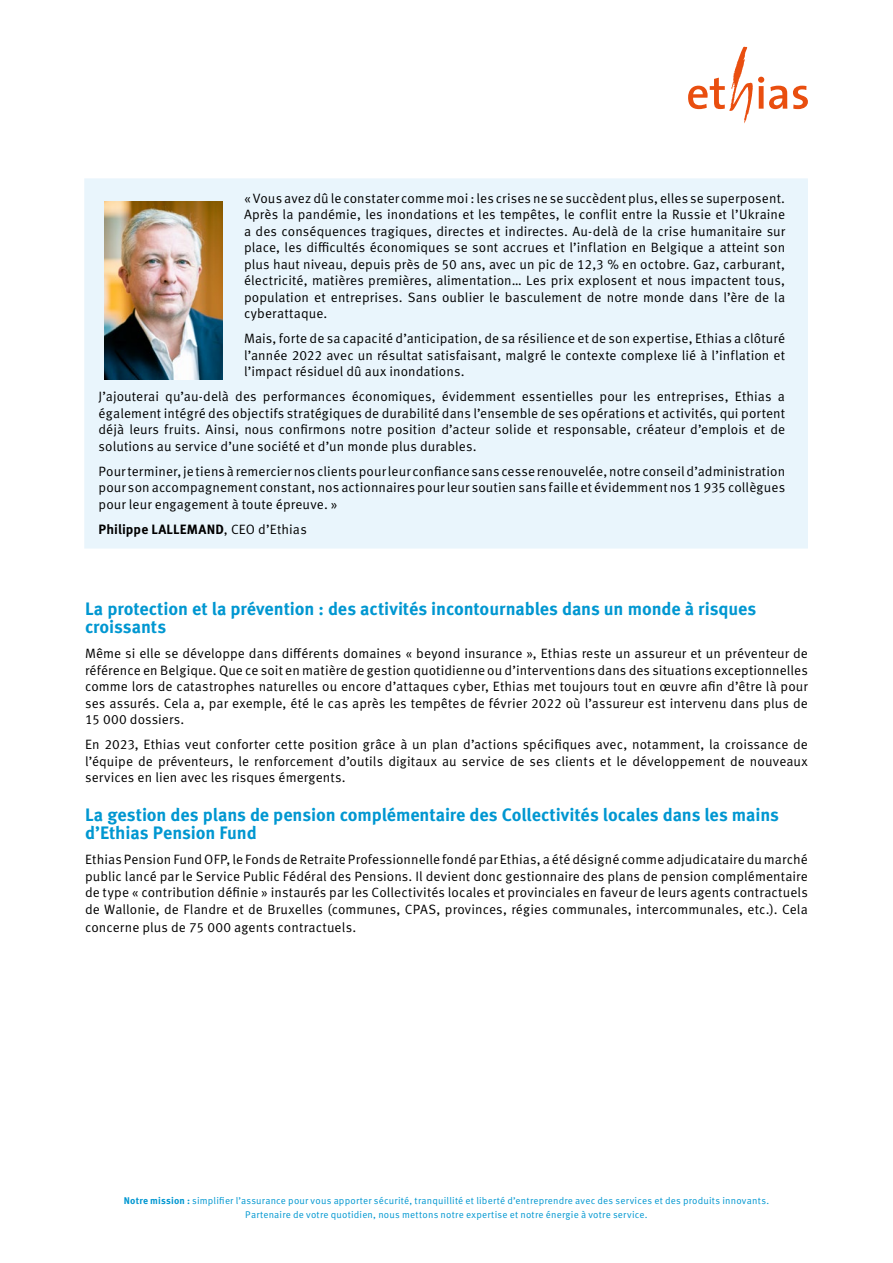
<style>
.page{position:relative;width:893px;height:1263px;background:#fff}
.page>*{position:absolute;margin:0;border:0;box-sizing:border-box;transform-origin:0 0}
.t1{font:700 18px/18px "Meta Pro";letter-spacing:-.01em;color:#0097d1}
.t2{font:13.5px/16.5px "Meta Pro Norm";letter-spacing:.005em;color:#000;text-align:justify}
.t3{font:700 13.5px "Meta Pro";letter-spacing:.015em;color:#000}
.t4{font:9.75px/13.5px "Meta Pro Norm";letter-spacing:.02em;color:#0097d1;text-align:center}
.s1{font-family:"Meta Pro Norm";font-weight:400}
.s2{font-family:"Meta Pro";font-weight:700}
</style>
<div class="page">
<svg style="left:688px;top:47px;width:99px;height:76px"></svg>
<svg style="left:793px;top:86px;width:15px;height:23px"></svg>
<div style="left:85px;top:179px;width:722px;height:369px;background:#e9f5fc"></div>
<div style="left:84px;top:178px;width:724px;height:371px;border:2px solid #e9f5fc"></div>
<img style="left:105px;top:202px;width:118px;height:177px">
<p class="t2" style="left:244px;top:189px;width:543px">« Vous avez dû le constater comme moi : les crises ne se succèdent plus, elles se superposent.<br>Après la pandémie, les inondations et les tempêtes, le conflit entre la Russie et l’Ukraine a des conséquences tragiques, directes et indirectes. Au-delà de la crise humanitaire sur place, les difficultés économiques se sont accrues et l’inflation en Belgique a atteint son plus haut niveau, depuis près de 50 ans, avec un pic de 12,3 % en octobre. Gaz, carburant, électricité, matières premières, alimentation… Les prix explosent et nous impactent tous, population et entreprises. Sans oublier le basculement de notre monde dans l’ère de la cyberattaque.</p>
<p class="t2" style="left:244px;top:329px;width:543px">Mais, forte de sa capacité d’anticipation, de sa résilience et de son expertise, Ethias a clôturé l’année 2022 avec un résultat satisfaisant, malgré le contexte complexe lié à l’inflation et l’impact résiduel dû aux inondations.</p>
<p class="t2" style="left:99px;top:387px;width:688px">J’ajouterai qu’au-delà des performances économiques, évidemment essentielles pour les entreprises, Ethias a également intégré des objectifs stratégiques de durabilité dans l’ensemble de ses opérations et activités, qui portent déjà leurs fruits. Ainsi, nous confirmons notre position d’acteur solide et responsable, créateur d’emplois et de solutions au service d’une société et d’un monde plus durables.</p>
<p class="t2" style="left:99px;top:462px;width:688px">Pour terminer, je tiens à remercier nos clients pour leur confiance sans cesse renouvelée, notre conseil d’administration pour son accompagnement constant, nos actionnaires pour leur soutien sans faille et évidemment nos 1 935 collègues pour leur engagement à toute épreuve. »</p>
<p class="t3" style="left:99px;top:519px;width:210px">Philippe LALLEMAND<span class="s1">, CEO d’Ethias</span></p>
<h1 class="t1" style="left:85px;top:599px;width:673px">La protection et la prévention : des activités incontournables dans un monde à risques croissants</h1>
<p class="t2" style="left:85px;top:644px;width:724px">Même si elle se développe dans différents domaines « beyond insurance », Ethias reste un assureur et un préventeur de référence en Belgique. Que ce soit en matière de gestion quotidienne ou d’interventions dans des situations exceptionnelles comme lors de catastrophes naturelles ou encore d’attaques cyber, Ethias met toujours tout en œuvre afin d’être là pour ses assurés. Cela a, par exemple, été le cas après les tempêtes de février 2022 où l’assureur est intervenu dans plus de 15 000 dossiers.</p>
<p class="t2" style="left:85px;top:735px;width:724px">En 2023, Ethias veut conforter cette position grâce à un plan d’actions spécifiques avec, notamment, la croissance de l’équipe de préventeurs, le renforcement d’outils digitaux au service de ses clients et le développement de nouveaux services en lien avec les risques émergents.</p>
<h1 class="t1" style="left:85px;top:805px;width:695px">La gestion des plans de pension complémentaire des Collectivités locales dans les mains d’Ethias Pension Fund</h1>
<p class="t2" style="left:85px;top:851px;width:724px">Ethias Pension Fund OFP, le Fonds de Retraite Professionnelle fondé par Ethias, a été désigné comme adjudicataire du marché public lancé par le Service Public Fédéral des Pensions. Il devient donc gestionnaire des plans de pension complémentaire de type « contribution définie » instaurés par les Collectivités locales et provinciales en faveur de leurs agents contractuels de Wallonie, de Flandre et de Bruxelles (communes, CPAS, provinces, régies communales, intercommunales, etc.). Cela</p>
<p class="t2" style="left:85px;top:918px;width:273px">concerne plus de 75 000 agents contractuels.</p>
<p class="t4" style="left:124px;top:1193px;width:647px"><span class="s2">Notre mission :</span> simplifier l’assurance pour vous apporter sécurité, tranquillité et liberté d’entreprendre avec des services et des produits innovants.<br>Partenaire de votre quotidien, nous mettons notre expertise et notre énergie à votre service.</p>
</div>
